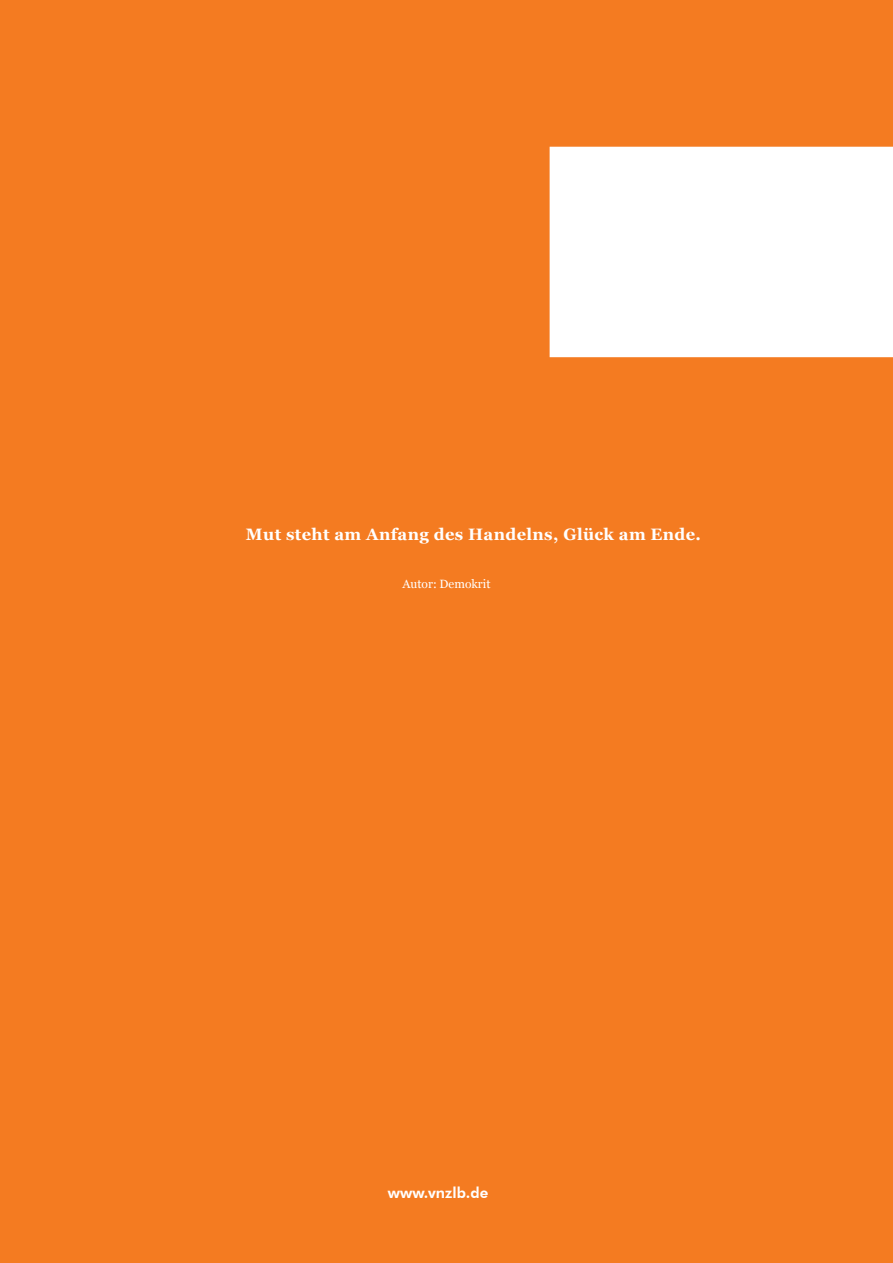
<style>
.page{position:relative;width:893px;height:1263px;background:#f47b21}
.page>*{position:absolute;margin:0;border:0;box-sizing:border-box;transform-origin:0 0}
.t1{font:700 16.5px "Georgia";letter-spacing:.02em;color:#fff}
.t2{font:800 15px "Futura BT";color:#fff}
.t3{font:12px "Georgia";color:#fff}
</style>
<div class="page">
<div style="left:550px;top:147px;width:343px;height:210px;background:#fff"></div>
<p class="t1" style="left:246px;top:522px;width:457px">Mut steht am Anfang des Handelns, Glück am Ende.</p>
<p class="t3" style="left:402px;top:575px;width:89px">Autor: Demokrit</p>
<p class="t2" style="left:388px;top:1183px;width:102px">www.vnzlb.de</p>
</div>
